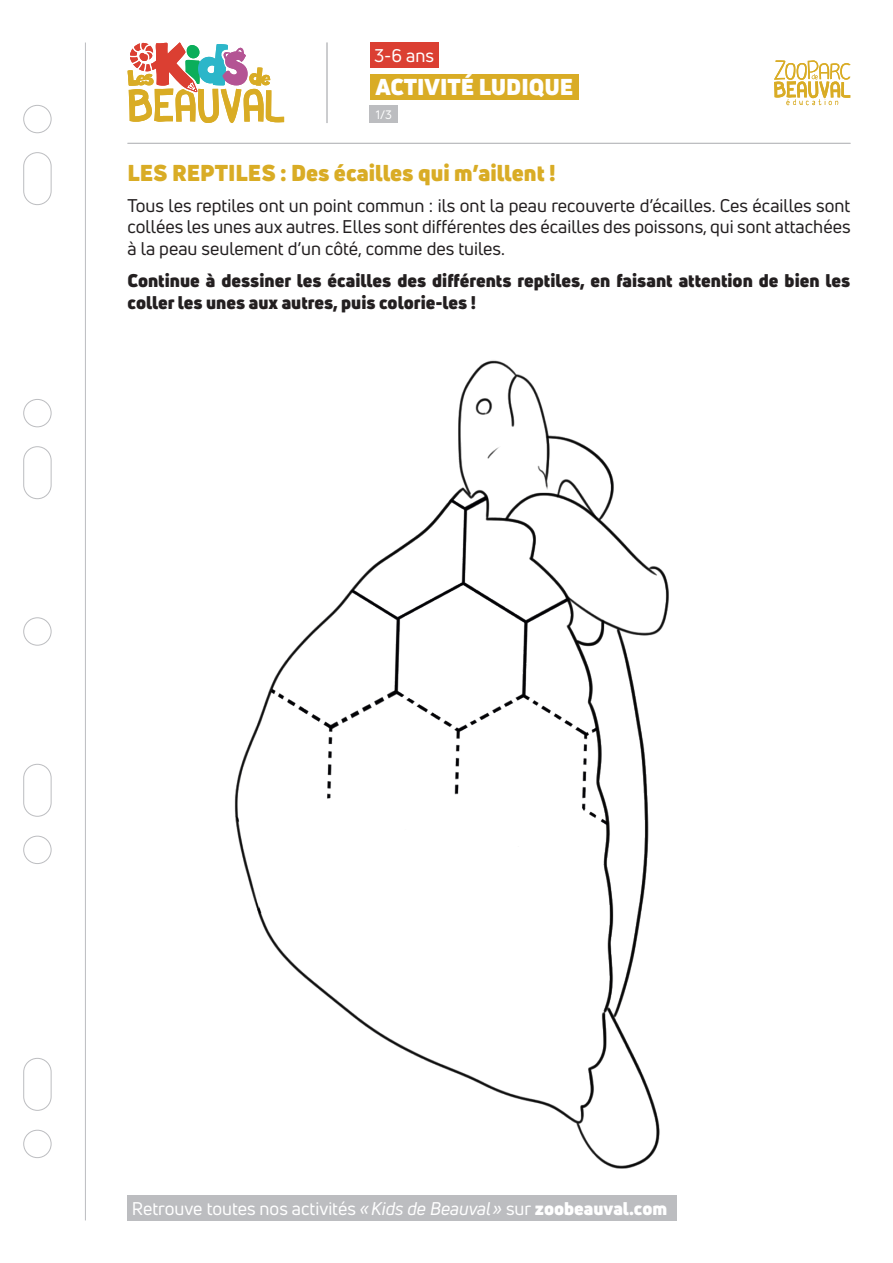
<style>
.page{position:relative;width:893px;height:1263px;background:#fff}
.page>*{position:absolute;margin:0;border:0;box-sizing:border-box;transform-origin:0 0}
.t1{font:900 22.5px "Uni Neue";color:#d9ac25}
.t2{font:900 22.5px "Uni Neue";color:#fff}
.t3{font:18px/21.6px "Uni Neue";color:#231f20;text-align:justify}
.t4{font:900 18px/21.6px "Uni Neue";color:#231f20}
.t5{font:18px "Uni Neue";color:#fff}
.t6{font:12px "Uni Neue";color:#fff}
.s1{font-style:italic}
.s2{font-weight:900}
</style>
<div class="page">
<hr style="left:85px;top:43px;width:1px;height:1177px;background:#bcbdc0">
<div style="left:23px;top:105px;width:28px;height:28px;border:1px solid #bcbdc0;border-radius:50%"></div>
<div style="left:23px;top:1130px;width:28px;height:28px;border:1px solid #bcbdc0;border-radius:50%"></div>
<div style="left:23px;top:399px;width:28px;height:28px;border:1px solid #bcbdc0;border-radius:50%"></div>
<div style="left:23px;top:617px;width:28px;height:28px;border:1px solid #bcbdc0;border-radius:50%"></div>
<div style="left:23px;top:836px;width:28px;height:28px;border:1px solid #bcbdc0;border-radius:50%"></div>
<div style="left:23px;top:152px;width:28px;height:53px;border:1px solid #bcbdc0;border-radius:14px"></div>
<div style="left:23px;top:1058px;width:28px;height:53px;border:1px solid #bcbdc0;border-radius:14px"></div>
<div style="left:23px;top:446px;width:28px;height:53px;border:1px solid #bcbdc0;border-radius:14px"></div>
<div style="left:23px;top:764px;width:28px;height:53px;border:1px solid #bcbdc0;border-radius:14px"></div>
<svg style="left:128px;top:43px;width:156px;height:80px"></svg>
<div style="left:370px;top:43px;width:68px;height:25px;background:#db3f32"></div>
<hr style="left:327px;top:43px;width:1px;height:80px;background:#bcbdc0">
<hr style="left:128px;top:143px;width:722px;height:1px;background:#bcbdc0">
<svg style="left:774px;top:60px;width:76px;height:45px"></svg>
<div style="left:370px;top:106px;width:28px;height:17px;background:#bcbdc0"></div>
<div style="left:128px;top:1195px;width:549px;height:25px;background:#bcbdc0"></div>
<div style="left:370px;top:74px;width:209px;height:25px;background:#d9ac25"></div>
<img style="left:234px;top:360px;width:435px;height:809px">
<p class="t5" style="left:374px;top:44px;width:61px">3-6 ans</p>
<p class="t2" style="left:375px;top:71px;width:200px">ACTIVITÉ LUDIQUE</p>
<p class="t6" style="left:375px;top:107px;width:8px">3</p>
<p class="t6" style="left:376px;top:107px;width:18px">1/3</p>
<p class="t1" style="left:128px;top:157px;width:430px">LES REPTILES : Des écailles qui m’aillent !</p>
<p class="t3" style="left:128px;top:194px;width:724px">Tous les reptiles ont un point commun : ils ont la peau recouverte d’écailles. Ces écailles sont collées les unes aux autres. Elles sont différentes des écailles des poissons, qui sont attachées à la peau seulement d’un côté, comme des tuiles.</p>
<p class="t4" style="left:128px;top:270px;width:724px">Continue à dessiner les écailles des différents reptiles, en faisant attention de bien les coller les unes aux autres, puis colorie-les !</p>
<p class="t5" style="left:132px;top:1197px;width:537px">Retrouve toutes nos activités <span class="s1">«Kids de Beauval»</span> sur <span class="s2">zoobeauval.com</span></p>
</div>
